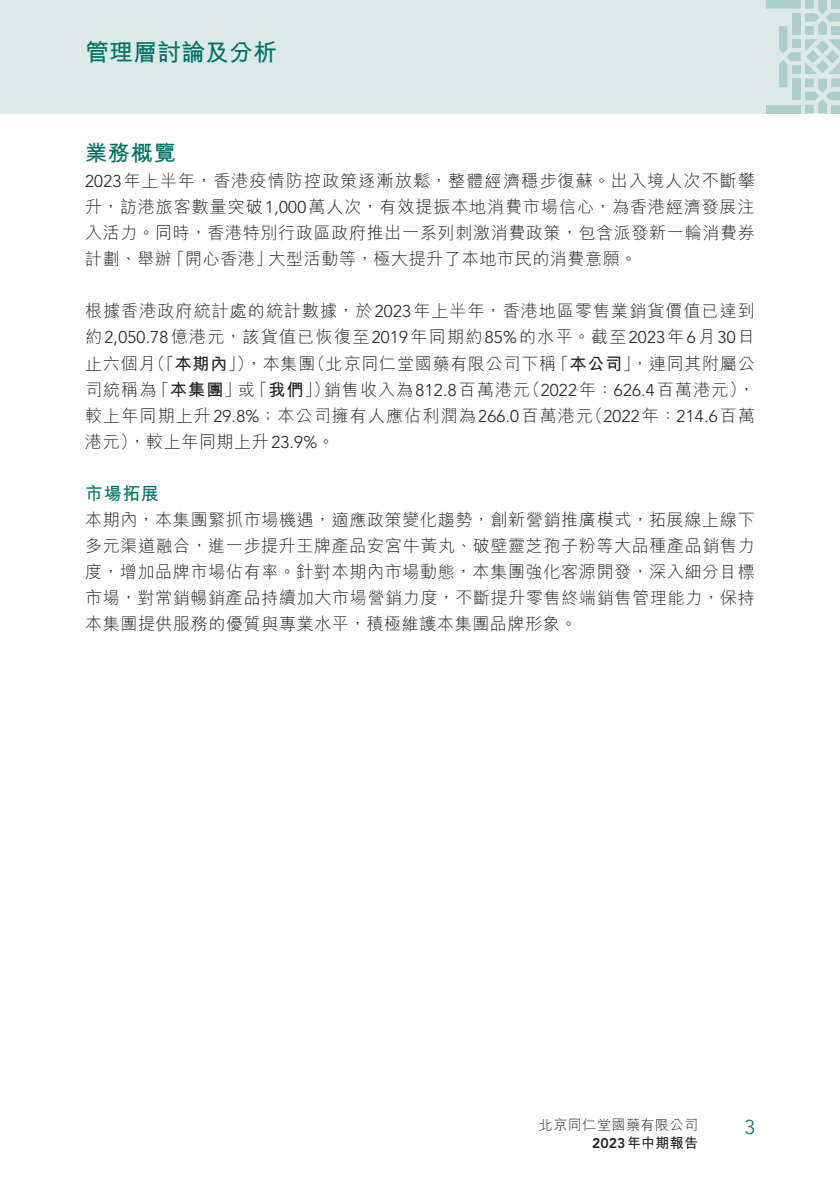
<style>
.page{position:relative;width:840px;height:1191px;background:#fff}
.page>*{position:absolute;margin:0;border:0;box-sizing:border-box;transform-origin:0 0}
.t1{font:700 24px "M Hei HK";color:#007264}
._01_H1{font:700 22px "M Hei HK";color:#007264}
.t2{font:300 20px "Avenir LT Std";color:#007264}
._02_H2{font:700 18px "M Hei HK";color:#007264}
._00_txt{font:300 17px/26px "M Hei HK";letter-spacing:.04em;color:#231f20;text-align:justify}
.t3{font:300 14px "M Hei HK";letter-spacing:.035em;color:#231f20}
.t4{font:700 14px "M Hei HK";letter-spacing:.02em;color:#231f20}
.s1{font-family:"Avenir LT Std"}
.s2{font-weight:700}
.s3{font-family:"Avenir LT Std";font-weight:800}
</style>
<div class="page">
<div style="left:0;top:0;width:839px;height:113px;background:#dde9e7"></div>
<div style="left:765px;top:105px;width:35px;height:8px;background:#accfcb"></div>
<div style="left:765px;top:0;width:35px;height:9px;background:#accfcb"></div>
<svg style="left:778px;top:0;width:62px;height:113px"></svg>
<p class="t1" style="left:85px;top:35px;width:193px">管理層討論及分析</p>
<p class="_01_H1" style="left:85px;top:137px;width:92px">業務概覽</p>
<p class="_00_txt" style="left:85px;top:168px;width:671px"><span class="s1">2023</span>年上半年，香港疫情防控政策逐漸放鬆，整體經濟穩步復蘇。出入境人次不斷攀升，訪港旅客數量突破<span class="s1">1,000</span>萬人次，有效提振本地消費市場信心，為香港經濟發展注入活力。同時，香港特別行政區政府推出一系列刺激消費政策，包含派發新一輪消費券計劃、舉辦「開心香港」大型活動等，極大提升了本地市民的消費意願。</p>
<p class="_00_txt" style="left:85px;top:298px;width:671px">根據香港政府統計處的統計數據，於<span class="s1">2023</span>年上半年，香港地區零售業銷貨價值已達到約<span class="s1">2,050.78</span>億港元，該貨值已恢復至<span class="s1">2019</span>年同期約<span class="s1">85%</span>的水平。截至<span class="s1">2023</span>年<span class="s1">6</span>月<span class="s1">30</span>日止六個月（「<span class="s2">本期內</span>」），本集團（北京同仁堂國藥有限公司下稱「<span class="s2">本公司</span>」，連同其附屬公司統稱為「<span class="s2">本集團</span>」或「<span class="s2">我們</span>」）銷售收入為<span class="s1">812.8</span>百萬港元（<span class="s1">2022</span>年：<span class="s1">626.4</span>百萬港元），較上年同期上升<span class="s1">29.8%</span>；本公司擁有人應佔利潤為<span class="s1">266.0</span>百萬港元（<span class="s1">2022</span>年：<span class="s1">214.6</span>百萬港元），較上年同期上升<span class="s1">23.9%</span>。</p>
<p class="_02_H2" style="left:85px;top:480px;width:76px">市場拓展</p>
<p class="_00_txt" style="left:85px;top:506px;width:671px">本期內，本集團緊抓市場機遇，適應政策變化趨勢，創新營銷推廣模式，拓展線上線下多元渠道融合，進一步提升王牌產品安宮牛黃丸、破壁靈芝孢子粉等大品種產品銷售力度，增加品牌市場佔有率。針對本期內市場動態，本集團強化客源開發，深入細分目標市場，對常銷暢銷產品持續加大市場營銷力度，不斷提升零售終端銷售管理能力，保持本集團提供服務的優質與專業水平，積極維護本集團品牌形象。</p>
<p class="t3" style="left:538px;top:1117px;width:161px">北京同仁堂國藥有限公司</p>
<p class="t4" style="left:592px;top:1132px;width:107px"><span class="s3">2023</span>年中期報告</p>
<p class="t2" style="left:744px;top:1115px;width:12px">3</p>
</div>
